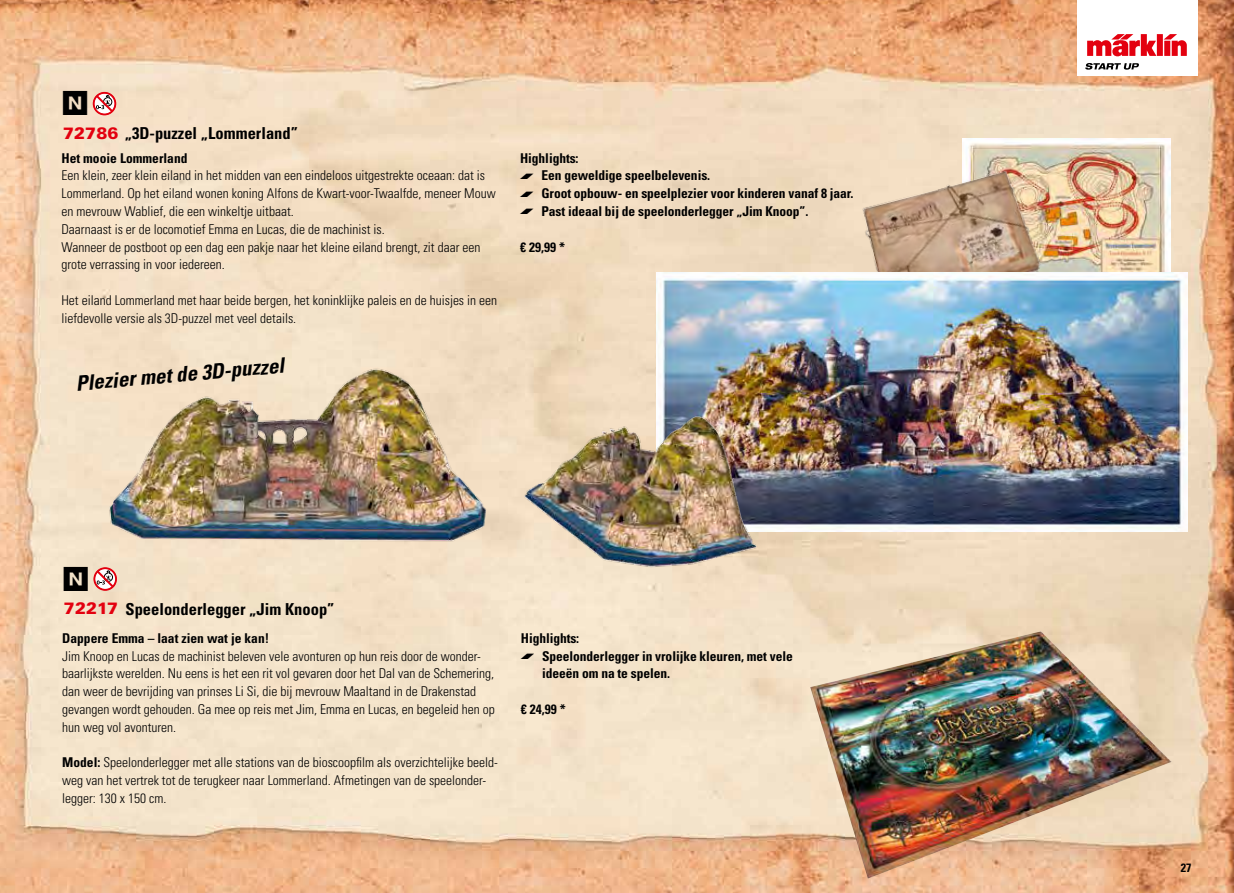
<style>
.page{position:relative;width:1234px;height:893px;background:#fff}
.page>*{position:absolute;margin:0;border:0;box-sizing:border-box;transform-origin:0 0}
.t1{font:30px "Maerklin Piktos";color:#000}
.t2{font:italic 700 condensed 21px "Univers";color:#000}
.t3{font:700 condensed 16.5px "Univers LT Std";color:#000}
.t4{font:300 condensed 13.5px/17.9px "Univers LT Std";color:#000}
.t5{font:700 condensed 13.5px/17.9px "Univers LT Std";letter-spacing:-.005em;color:#000}
.t6{font:700 condensed 13.5px "Univers";color:#000}
.t7{font:700 condensed 12px "Univers LT Std";color:#000}
.s1{font-weight:900;font-stretch:normal;color:#e3000f}
.s2{font-family:"Maerklin Aufzaehlung";font-weight:400;font-stretch:normal;font-size:18px}
.s3{font-family:"Univers";font-weight:700}
</style>
<div class="page">
<img style="left:0;top:0;width:1233px;height:893px">
<img style="left:962px;top:138px;width:207px;height:134px">
<img style="left:833px;top:152px;width:227px;height:120px">
<img style="left:0;top:71px;width:1px;height:387px">
<div style="left:1076px;top:0;width:121px;height:76px;background:#fff"></div>
<svg style="left:1087px;top:34px;width:99px;height:22px"></svg>
<div style="left:93px;top:92px;width:23px;height:23px;border:2px solid #e3000f;border-radius:50%"></div>
<svg style="left:94px;top:93px;width:21px;height:21px"></svg>
<img style="left:656px;top:272px;width:530px;height:260px">
<img style="left:504px;top:394px;width:277px;height:203px">
<img style="left:100px;top:311px;width:400px;height:292px">
<div style="left:93px;top:567px;width:24px;height:24px;border:2px solid #e3000f;border-radius:50%"></div>
<svg style="left:95px;top:568px;width:21px;height:21px"></svg>
<img style="left:810px;top:631px;width:361px;height:248px">
<svg style="left:1085px;top:63px;width:53px;height:7px"></svg>
<h1 class="t1" style="left:63px;top:88px;width:30px">$</h1>
<p class="t3" style="left:63px;top:123px;width:236px"><span class="s1">72786</span> „3D-puzzel „Lommerland”</p>
<p class="t6" style="left:61px;top:150px;width:127px">Het mooie Lommerland</p>
<p class="t4" style="left:61px;top:167px;width:436px">Een klein, zeer klein eiland in het midden van een eindeloos uitgestrekte oceaan: dat is Lommerland. Op het eiland wonen koning Alfons de Kwart-voor-Twaalfde, meneer Mouw en mevrouw Wablief, die een winkeltje uitbaat.<br>Daarnaast is er de locomotief Emma en Lucas, die de machinist is.<br>Wanneer de postboot op een dag een pakje naar het kleine eiland brengt, zit daar een grote verrassing in voor iedereen.</p>
<p class="t4" style="left:61px;top:291px;width:437px">Het eiland Lommerland met haar beide bergen, het koninklijke paleis en de huisjes in een liefdevolle versie als 3D-puzzel met veel details.</p>
<h2 class="t2" style="left:75px;top:370px;width:210px;rotate:-5deg">Plezier met de 3D-puzzel</h2>
<p class="t5" style="left:520px;top:149px;width:60px">Highlights:</p>
<p class="t5" style="left:520px;top:167px;width:191px"><span class="s2">•</span> Een geweldige speelbelevenis.</p>
<p class="t5" style="left:520px;top:184px;width:334px"><span class="s2">•</span> Groot opbouw- en speelplezier voor kinderen vanaf 8 jaar.</p>
<p class="t5" style="left:520px;top:202px;width:290px"><span class="s2">•</span> Past ideaal bij de speelonderlegger „Jim Knoop”.</p>
<p class="t5" style="left:520px;top:238px;width:46px">€ 29,99 *</p>
<h1 class="t1" style="left:64px;top:563px;width:30px">$</h1>
<p class="t3" style="left:64px;top:599px;width:272px"><span class="s1">72217</span> Speelonderlegger „Jim Knoop”</p>
<p class="t6" style="left:62px;top:630px;width:208px">Dappere Emma – laat zien wat je kan!</p>
<p class="t4" style="left:62px;top:647px;width:434px">Jim Knoop en Lucas de machinist beleven vele avonturen op hun reis door de wonder&shy;baarlijkste werelden. Nu eens is het een rit vol gevaren door het Dal van de Schemering, dan weer de bevrijding van prinses Li Si, die bij mevrouw Maaltand in de Drakenstad gevangen wordt gehouden. Ga mee op reis met Jim, Emma en Lucas, en begeleid hen op hun weg vol avonturen.</p>
<p class="t4" style="left:62px;top:753px;width:437px"><span class="s3">Model:</span> Speelonderlegger met alle stations van de bioscoopfilm als overzichtelijke beeld&shy;weg van het vertrek tot de terugkeer naar Lommerland. Afmetingen van de speelonder&shy;legger: 130 x 150 cm.</p>
<p class="t5" style="left:520px;top:629px;width:60px">Highlights:</p>
<p class="t5" style="left:542px;top:647px;width:252px;text-indent:-21px"><span class="s2">•</span> Speelonderlegger in vrolijke kleuren, met vele ideeën om na te spelen.</p>
<p class="t5" style="left:520px;top:700px;width:46px">€ 24,99 *</p>
<p class="t7" style="left:1180px;top:860px;width:12px">27</p>
</div>
